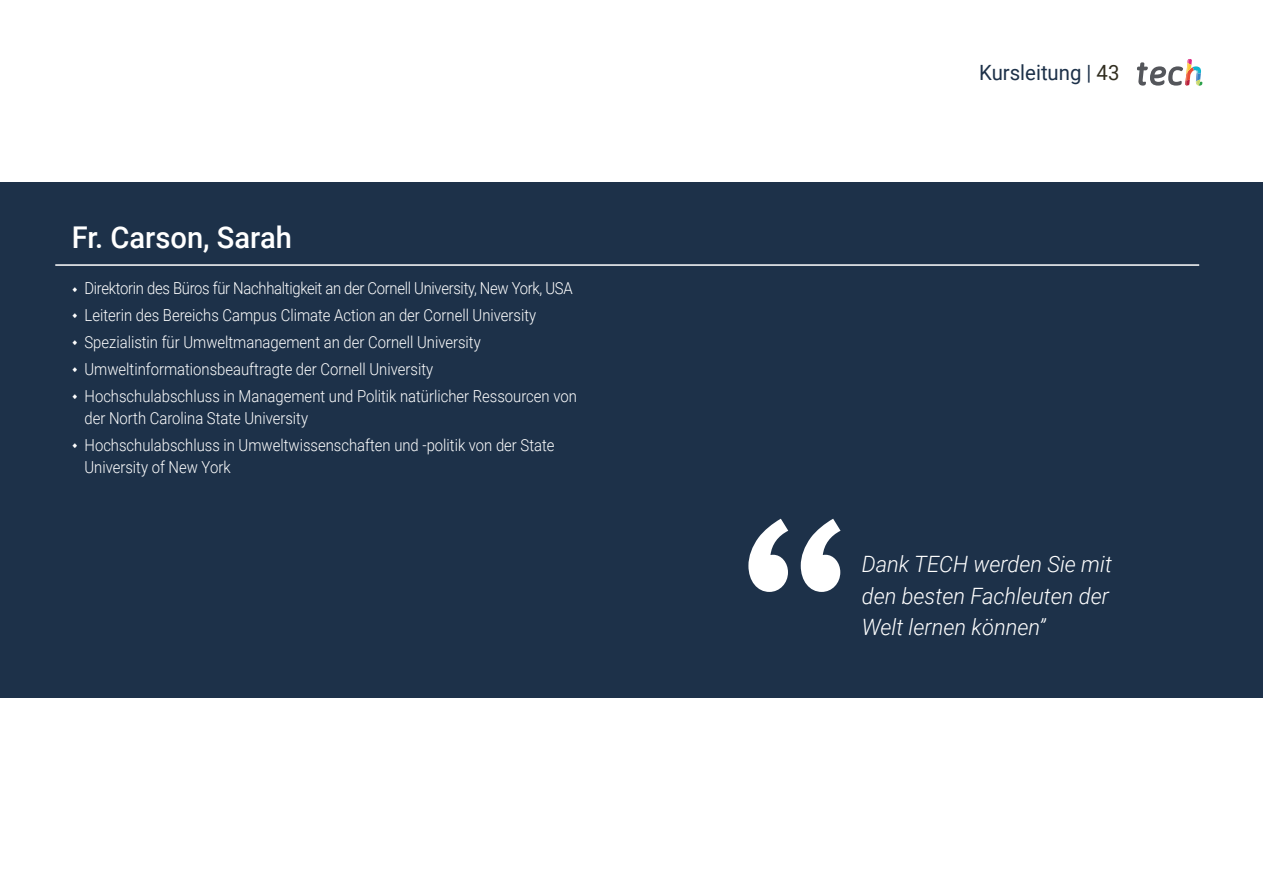
<style>
.page{position:relative;width:1263px;height:893px;background:#fff}
.page>*{position:absolute;margin:0;border:0;box-sizing:border-box;transform-origin:0 0}
.t1{font:500 30px "Roboto";color:#fff}
.t2{font:italic 300 22.5px/31.5px "Roboto";color:#fff}
.t3{font:21px "Roboto";color:#1d3149}
.t4{font:300 16.5px/26.7px "Roboto";color:#fff;scale:.9 1}
.s1{color:#312e20}
</style>
<div class="page">
<div style="left:0;top:182px;width:1263px;height:516px;background:#1d3149"></div>
<svg style="left:748px;top:519px;width:92px;height:73px"></svg>
<hr style="left:55px;top:264px;width:1144px;height:2px;background:#fff">
<svg style="left:1137px;top:59px;width:65px;height:27px"></svg>
<h1 class="t1" style="left:72px;top:216px;width:222px">Fr. Carson, Sarah</h1>
<p class="t4" style="left:85px;top:275px;width:548px">Direktorin des Büros für Nachhaltigkeit an der Cornell University, New York, USA Leiterin des Bereichs Campus Climate Action an der Cornell University Spezialistin für Umweltmanagement an der Cornell University Umweltinformationsbeauftragte der Cornell University<br>Hochschulabschluss in Management und Politik natürlicher Ressourcen von</p>
<p class="t4" style="left:85px;top:404px;width:524px">der North Carolina State University<br>Hochschulabschluss in Umweltwissenschaften und -politik von der State</p>
<p class="t4" style="left:85px;top:453px;width:164px">University of New York</p>
<p class="t3" style="left:979px;top:57px;width:142px">Kursleitung | <span class="s1">43</span></p>
<h2 class="t2" style="left:862px;top:548px;width:252px">Dank TECH werden Sie mit den besten Fachleuten der<br>Welt lernen können”</h2>
</div>
